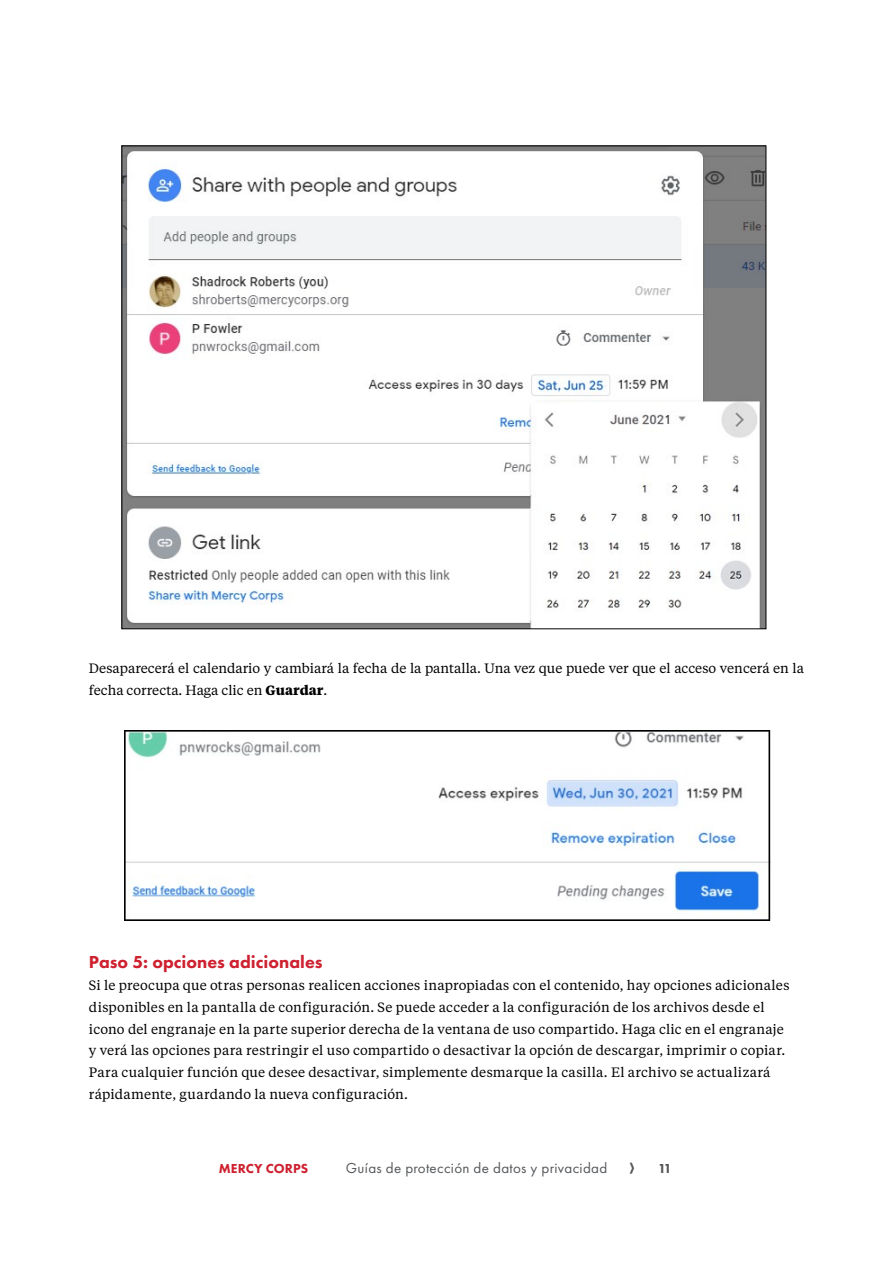
<style>
.page{position:relative;width:893px;height:1263px;background:#fff}
.page>*{position:absolute;margin:0;border:0;box-sizing:border-box;transform-origin:0 0}
.t1{font:800 18px "Futura PT";color:#ce202f}
.t2{font:15px "Futura PT";letter-spacing:.02em;color:#54575a}
.t3{font:13.5px/21.8px "Tiempos Text";letter-spacing:.01em;color:#000}
.t4{font:800 13.5px "Futura PT";color:#ce202f}
.t5{font:800 13.5px "Futura PT";color:#54575a}
.s1{font-weight:700}
</style>
<div class="page">
<img style="left:124px;top:148px;width:640px;height:479px">
<img style="left:125px;top:731px;width:645px;height:189px">
<p class="t3" style="left:89px;top:657px;width:716px">Desaparecerá el calendario y cambiará la fecha de la pantalla. Una vez que puede ver que el acceso vencerá en la fecha correcta. Haga clic en <span class="s1">Guardar</span>.</p>
<h1 class="t1" style="left:89px;top:951px;width:235px">Paso 5: opciones adicionales</h1>
<p class="t3" style="left:89px;top:974px;width:702px">Si le preocupa que otras personas realicen acciones inapropiadas con el contenido, hay opciones adicionales disponibles en la pantalla de configuración. Se puede acceder a la configuración de los archivos desde el icono del engranaje en la parte superior derecha de la ventana de uso compartido. Haga clic en el engranaje y verá las opciones para restringir el uso compartido o desactivar la opción de descargar, imprimir o copiar.<br>Para cualquier función que desee desactivar, simplemente desmarque la casilla. El archivo se actualizará rápidamente, guardando la nueva configuración.</p>
<p class="t4" style="left:219px;top:1160px;width:91px">MERCY CORPS</p>
<p class="t2" style="left:346px;top:1159px;width:263px">Guías de protección de datos y privacidad</p>
<p class="t5" style="left:658px;top:1160px;width:15px">11</p>
</div>
